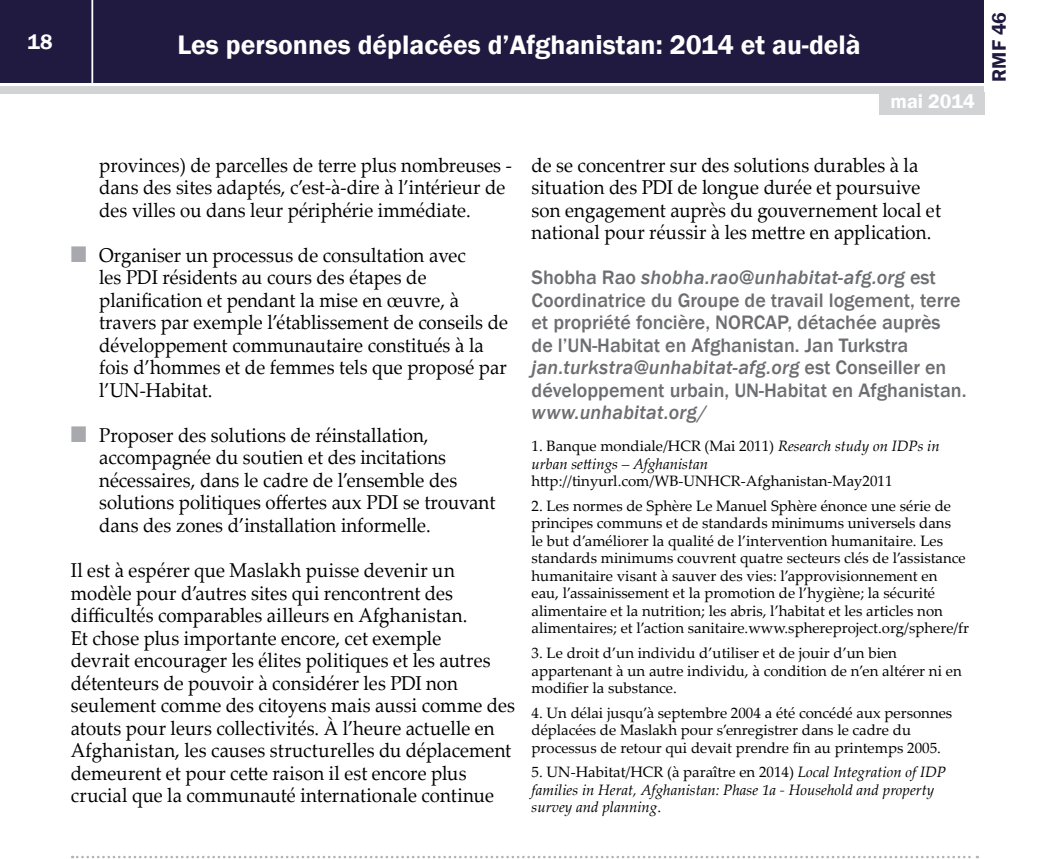
<style>
.page{position:relative;width:1049px;height:859px;background:#fff}
.page>*{position:absolute;margin:0;border:0;box-sizing:border-box;transform-origin:0 0}
.t1{font:600 27.5px "Franklin Gothic";color:#fff}
.t2{font:600 21.25px "Franklin Gothic";color:#fff}
.t3{font:20px/22.5px "Palatino Linotype";color:#000;scale:.93 1}
.t4{font:500 20px/22.5px "Franklin Gothic";color:#6d6e71}
.t5{font:italic 500 20px "Franklin Gothic";letter-spacing:.015em;color:#6d6e71}
.t6{font:600 20px "Franklin Gothic";color:#fff}
.t7{font:600 20px "Franklin Gothic";color:#211a40}
.t8{font:15px/17.5px "Palatino Linotype";color:#000}
.t9{font:italic 15px/17.5px "Palatino Linotype";color:#000}
.s1{color:#a7a9ac}
.s2{font-style:italic}
.s3{font-style:normal}
</style>
<div class="page">
<div style="left:0;top:0;width:984px;height:83px;background:#211a40"></div>
<div style="left:0;top:86px;width:984px;height:8px;background:#d1d3d4"></div>
<hr style="left:91px;top:0;width:2px;height:84px;background:#fff">
<div style="left:879px;top:92px;width:105px;height:22px;background:#d1d3d4"></div>
<svg style="left:72px;top:855px;width:906px;height:2px"></svg>
<p class="t2" style="left:27px;top:29px;width:27px">18</p>
<h1 class="t1" style="left:177px;top:28px;width:685px">Les personnes déplacées d’Afghanistan: 2014 et au-delà</h1>
<p class="t6" style="left:890px;top:89px;width:86px">mai 2014</p>
<p class="t7" style="left:987px;top:82px;width:71px;rotate:-90deg">RMF 46</p>
<p class="t3" style="left:99px;top:153px;width:445px">provinces) de parcelles de terre plus nombreuses - dans des sites adaptés, c’est-à-dire à l’intérieur de des villes ou dans leur périphérie immédiate.</p>
<p class="t3" style="left:99px;top:243px;width:441px;text-indent:-28px"><span class="s1">■</span> Organiser un processus de consultation avec<br>les PDI résidents au cours des étapes de planification et pendant la mise en œuvre, à travers par exemple l’établissement de conseils de développement communautaire constitués à la fois d’hommes et de femmes tels que proposé par l’UN-Habitat.</p>
<p class="t3" style="left:99px;top:423px;width:427px;text-indent:-28px"><span class="s1">■</span> Proposer des solutions de réinstallation, accompagnée du soutien et des incitations nécessaires, dans le cadre de l’ensemble des solutions politiques offertes aux PDI se trouvant dans des zones d’installation informelle.</p>
<p class="t3" style="left:71px;top:558px;width:479px">Il est à espérer que Maslakh puisse devenir un modèle pour d’autres sites qui rencontrent des difficultés comparables ailleurs en Afghanistan.<br>Et chose plus importante encore, cet exemple<br>devrait encourager les élites politiques et les autres détenteurs de pouvoir à considérer les PDI non seulement comme des citoyens mais aussi comme des atouts pour leurs collectivités. À l’heure actuelle en Afghanistan, les causes structurelles du déplacement demeurent et pour cette raison il est encore plus crucial que la communauté internationale continue</p>
<p class="t3" style="left:531px;top:153px;width:442px">de se concentrer sur des solutions durables à la situation des PDI de longue durée et poursuive son engagement auprès du gouvernement local et national pour réussir à les mettre en application.</p>
<p class="t4" style="left:531px;top:266px;width:436px">Shobha Rao <span class="s2">shobha.rao@unhabitat-afg.org</span> est Coordinatrice du Groupe de travail logement, terre et propriété foncière, NORCAP, détachée auprès de l’UN-Habitat en Afghanistan. Jan Turkstra <span class="s2">jan.turkstra@unhabitat-afg.org</span> est Conseiller en développement urbain, UN-Habitat en Afghanistan.</p>
<p class="t5" style="left:531px;top:400px;width:177px">www.unhabitat.org/</p>
<p class="t9" style="left:531px;top:436px;width:410px"><span class="s3">1. Banque mondiale/HCR (Mai 2011)</span> Research study on IDPs in urban settings – Afghanistan</p>
<p class="t8" style="left:531px;top:471px;width:362px">http://tinyurl.com/WB-UNHCR-Afghanistan-May2011</p>
<p class="t8" style="left:531px;top:496px;width:439px">2. Les normes de Sphère Le Manuel Sphère énonce une série de principes communs et de standards minimums universels dans<br>le but d’améliorer la qualité de l’intervention humanitaire. Les standards minimums couvrent quatre secteurs clés de l’assistance humanitaire visant à sauver des vies: l’approvisionnement en<br>eau, l’assainissement et la promotion de l’hygiène; la sécurité alimentaire et la nutrition; les abris, l’habitat et les articles non alimentaires; et l’action sanitaire.www.sphereproject.org/sphere/fr</p>
<p class="t8" style="left:531px;top:643px;width:432px">3. Le droit d’un individu d’utiliser et de jouir d’un bien appartenant à un autre individu, à condition de n’en altérer ni en modifier la substance.</p>
<p class="t8" style="left:531px;top:703px;width:422px">4. Un délai jusqu’à septembre 2004 a été concédé aux personnes déplacées de Maslakh pour s’enregistrer dans le cadre du processus de retour qui devait prendre fin au printemps 2005.</p>
<p class="t9" style="left:531px;top:762px;width:416px"><span class="s3">5. UN-Habitat/HCR (à paraître en 2014)</span> Local Integration of IDP families in Herat, Afghanistan: Phase 1a - Household and property survey and planning<span class="s3">.</span></p>
</div>
